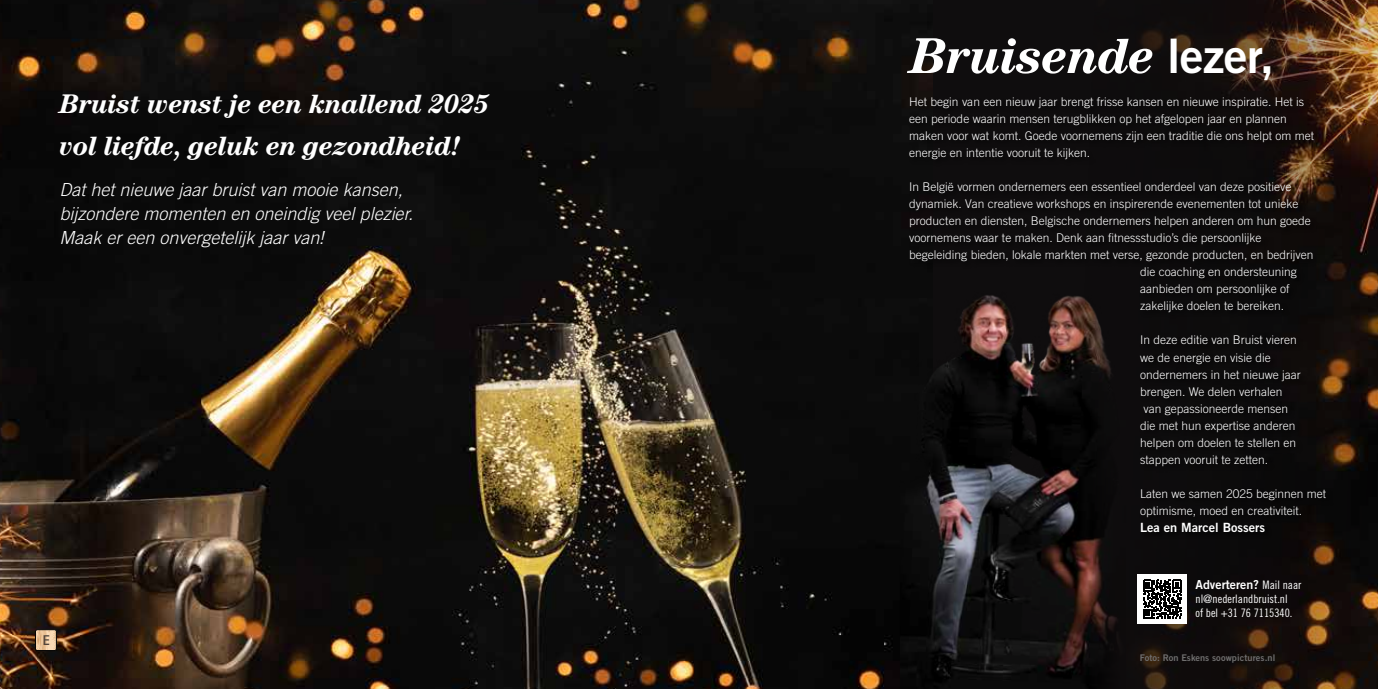
<style>
.page{position:relative;width:1378px;height:689px;background:#fff}
.page>*{position:absolute;margin:0;border:0;box-sizing:border-box;transform-origin:0 0}
.t1{font:italic 700 50.4px "Century Std";letter-spacing:-.02em;color:#fff}
.t2{font:italic 700 27px/41.8px "Century Std";letter-spacing:-.02em;color:#fff}
.t3{font:italic 300 18px/24px "Trade Gothic LT Std";color:#fff}
.t4{font:12.75px "Trade Gothic LT Std Bd 2";color:#fff}
.t5{font:12.45px "Trade Gothic LT Std Bd 2";color:#fff}
.t6{font:300 12px/17px "Trade Gothic LT Std";color:#fff}
.t7{font:11.7px/14px "Trade Gothic LT Std Cn 18";color:#fff}
.t8{font:9.15px "Trade Gothic LT Std Bd 2";letter-spacing:.01em;color:#706f6f}
.s1{font-family:"Trade Gothic LT Std Bd 2";font-weight:400;font-style:normal;font-size:47.55px}
.s2{font-family:"Trade Gothic LT Std Cn 18";font-size:11.7px}
</style>
<div class="page">
<img style="left:0;top:0;width:689px;height:689px">
<svg style="left:689px;top:0;width:244px;height:689px;background:#12100d"></svg>
<svg style="left:933px;top:0;width:445px;height:689px;background:#20150e"></svg>
<img style="left:900px;top:220px;width:226px;height:469px">
<div style="left:908px;top:96px;width:413px;height:173px;background:#0d0b0c"></div>
<div style="left:1139px;top:267px;width:194px;height:272px;background:#0b0a0a"></div>
<div style="left:1137px;top:574px;width:50px;height:50px;background:#fff"></div>
<svg style="left:1143px;top:580px;width:38px;height:38px"></svg>
<svg style="left:46px;top:631px;width:9px;height:18px"></svg>
<img style="left:37px;top:631px;width:9px;height:18px">
<div style="left:35px;top:629px;width:22px;height:22px;border:1px solid #000;border-radius:2px"></div>
<h2 class="t2" style="left:60px;top:83px;width:432px">Bruist wenst je een knallend 2025 vol liefde, geluk en gezondheid!</h2>
<h3 class="t3" style="left:60px;top:178px;width:355px">Dat het nieuwe jaar bruist van mooie kansen, bijzondere momenten en oneindig veel plezier.<br>Maak er een onvergetelijk jaar van!</h3>
<h1 class="t1" style="left:910px;top:26px;width:366px">Bruisende <span class="s1">lezer,</span></h1>
<p class="t6" style="left:909px;top:93px;width:406px">Het begin van een nieuw jaar brengt frisse kansen en nieuwe inspiratie. Het is een periode waarin mensen terugblikken op het afgelopen jaar en plannen maken voor wat komt. Goede voornemens zijn een traditie die ons helpt om met energie en intentie vooruit te kijken.</p>
<p class="t6" style="left:909px;top:178px;width:384px">In België vormen ondernemers een essentieel onderdeel van deze positieve</p>
<p class="t6" style="left:909px;top:195px;width:391px">dynamiek. Van creatieve workshops en inspirerende evenementen tot unieke</p>
<p class="t6" style="left:909px;top:212px;width:403px">producten en diensten, Belgische ondernemers helpen anderen om hun goede</p>
<p class="t6" style="left:909px;top:229px;width:354px">voornemens waar te maken. Denk aan fitnessstudio’s die persoonlijke</p>
<p class="t6" style="left:909px;top:246px;width:406px">begeleiding bieden, lokale markten met verse, gezonde producten, en bedrijven</p>
<p class="t6" style="left:1140px;top:263px;width:158px">die coaching en ondersteuning</p>
<p class="t6" style="left:1140px;top:280px;width:151px">aanbieden om persoonlijke of</p>
<p class="t6" style="left:1140px;top:297px;width:146px">zakelijke doelen te bereiken.</p>
<p class="t6" style="left:1140px;top:332px;width:162px">In deze editie van Bruist vieren we de energie en visie die ondernemers in het nieuwe jaar brengen. We delen verhalen van gepassioneerde mensen die met hun expertise anderen helpen om doelen te stellen en stappen vooruit te zetten.</p>
<p class="t6" style="left:1140px;top:485px;width:188px">Laten we samen 2025 beginnen met optimisme, moed en creativiteit.</p>
<p class="t4" style="left:1140px;top:519px;width:126px">Lea en Marcel Bossers</p>
<p class="t5" style="left:1195px;top:576px;width:107px">Adverteren? <span class="s2">Mail naar</span></p>
<p class="t7" style="left:1195px;top:591px;width:98px">nl@nederlandbruist.nl of bel +31 76 7115340.</p>
<p class="t8" style="left:1139px;top:652px;width:137px">Foto: Ron Eskens soowpictures.nl</p>
</div>
